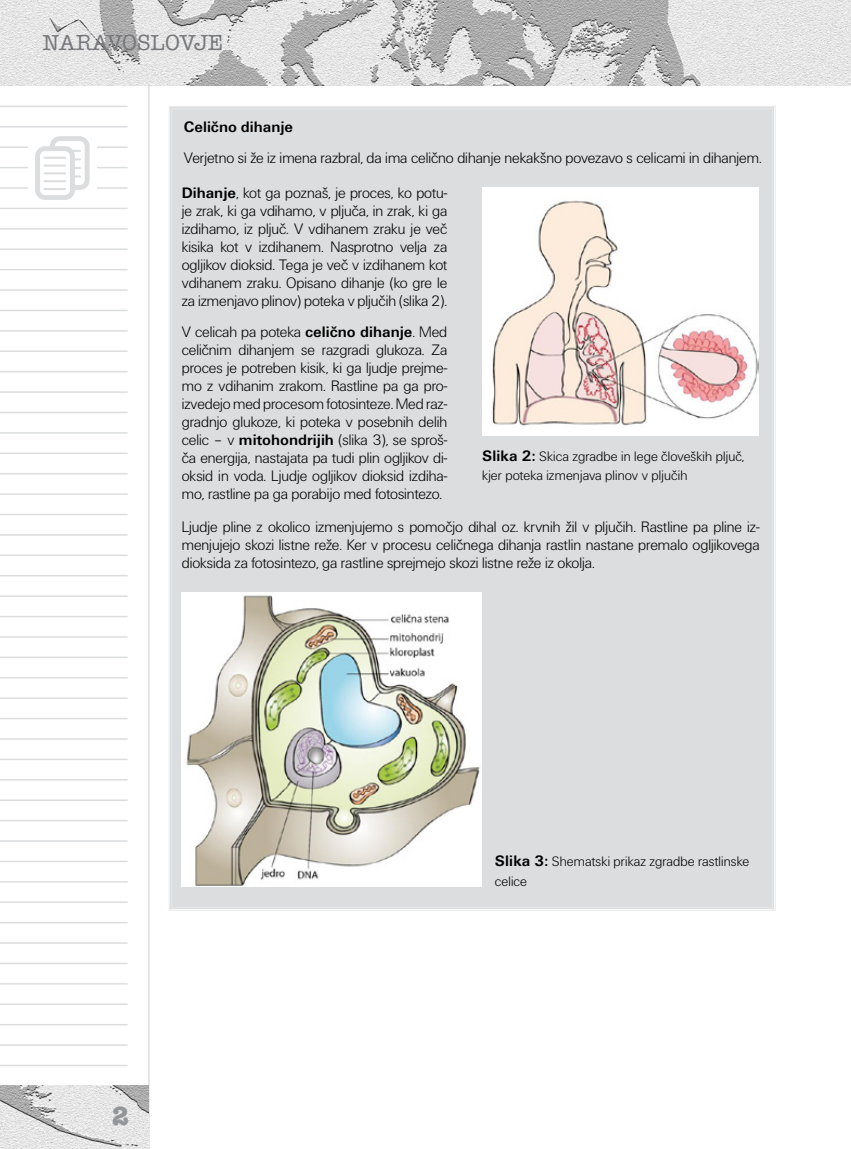
<style>
.page{position:relative;width:851px;height:1149px;background:#fff}
.page>*{position:absolute;margin:0;border:0;box-sizing:border-box;transform-origin:0 0}
.t1{font:700 27px "American Typ Itc DEE";color:#939598}
.t2{font:500 22.5px "American Typ Itc DEE";color:#77787b}
.t3{font:15.75px/18px "Unitus DEE Ligh";color:#000;text-align:justify}
.t4{font:700 15.75px "Unitus TEE";color:#000}
.t5{font:14.25px/19.5px "Unitus DEE Ligh";letter-spacing:.01em;color:#000}
.s1{font-family:"Unitus TEE";font-weight:700}
.s2{font-family:"Unitus TEE";font-weight:700;font-size:15.75px}
</style>
<div class="page">
<svg style="left:0;top:85px;width:150px;height:1063px"></svg>
<hr style="left:0;top:106px;width:128px;height:1px;background:#dcddde">
<hr style="left:0;top:126px;width:128px;height:1px;background:#dcddde">
<hr style="left:0;top:146px;width:128px;height:2px;background:#dcddde">
<hr style="left:0;top:167px;width:128px;height:1px;background:#dcddde">
<hr style="left:0;top:187px;width:128px;height:2px;background:#dcddde">
<hr style="left:0;top:207px;width:128px;height:2px;background:#dcddde">
<div style="left:29px;top:134px;width:68px;height:68px;background:#fff"></div>
<img style="left:0;top:1084px;width:149px;height:64px">
<hr style="left:0;top:228px;width:128px;height:1px;background:#dcddde">
<hr style="left:0;top:248px;width:128px;height:2px;background:#dcddde">
<hr style="left:0;top:269px;width:128px;height:1px;background:#dcddde">
<hr style="left:0;top:289px;width:128px;height:2px;background:#dcddde">
<hr style="left:0;top:309px;width:128px;height:2px;background:#dcddde">
<hr style="left:0;top:330px;width:128px;height:1px;background:#dcddde">
<hr style="left:0;top:350px;width:128px;height:2px;background:#dcddde">
<hr style="left:0;top:371px;width:128px;height:1px;background:#dcddde">
<hr style="left:0;top:391px;width:128px;height:2px;background:#dcddde">
<hr style="left:0;top:411px;width:128px;height:2px;background:#dcddde">
<hr style="left:0;top:432px;width:128px;height:1px;background:#dcddde">
<hr style="left:0;top:452px;width:128px;height:2px;background:#dcddde">
<hr style="left:0;top:473px;width:128px;height:1px;background:#dcddde">
<hr style="left:0;top:493px;width:128px;height:1px;background:#dcddde">
<hr style="left:0;top:513px;width:128px;height:2px;background:#dcddde">
<hr style="left:0;top:534px;width:128px;height:1px;background:#dcddde">
<hr style="left:0;top:554px;width:128px;height:2px;background:#dcddde">
<hr style="left:0;top:575px;width:128px;height:1px;background:#dcddde">
<hr style="left:0;top:595px;width:128px;height:1px;background:#dcddde">
<hr style="left:0;top:615px;width:128px;height:2px;background:#dcddde">
<hr style="left:0;top:636px;width:128px;height:1px;background:#dcddde">
<hr style="left:0;top:656px;width:128px;height:2px;background:#dcddde">
<hr style="left:0;top:676px;width:128px;height:2px;background:#dcddde">
<hr style="left:0;top:697px;width:128px;height:1px;background:#dcddde">
<hr style="left:0;top:717px;width:128px;height:2px;background:#dcddde">
<hr style="left:0;top:738px;width:128px;height:1px;background:#dcddde">
<hr style="left:0;top:758px;width:128px;height:2px;background:#dcddde">
<hr style="left:0;top:778px;width:128px;height:2px;background:#dcddde">
<hr style="left:0;top:799px;width:128px;height:1px;background:#dcddde">
<hr style="left:0;top:819px;width:128px;height:2px;background:#dcddde">
<hr style="left:0;top:840px;width:128px;height:1px;background:#dcddde">
<hr style="left:0;top:860px;width:128px;height:1px;background:#dcddde">
<hr style="left:0;top:880px;width:128px;height:2px;background:#dcddde">
<hr style="left:0;top:901px;width:128px;height:1px;background:#dcddde">
<hr style="left:0;top:921px;width:128px;height:2px;background:#dcddde">
<hr style="left:0;top:942px;width:128px;height:1px;background:#dcddde">
<hr style="left:0;top:962px;width:128px;height:1px;background:#dcddde">
<hr style="left:0;top:982px;width:128px;height:2px;background:#dcddde">
<hr style="left:0;top:1003px;width:128px;height:1px;background:#dcddde">
<hr style="left:0;top:1023px;width:128px;height:2px;background:#dcddde">
<hr style="left:0;top:1043px;width:128px;height:2px;background:#dcddde">
<hr style="left:0;top:1064px;width:128px;height:1px;background:#dcddde">
<img style="left:0;top:0;width:850px;height:85px">
<svg style="left:35px;top:136px;width:55px;height:64px"></svg>
<hr style="left:44px;top:157px;width:22px;height:2px;background:#dcddde">
<hr style="left:44px;top:164px;width:22px;height:2px;background:#dcddde">
<hr style="left:44px;top:172px;width:22px;height:2px;background:#dcddde">
<hr style="left:44px;top:180px;width:22px;height:2px;background:#dcddde">
<hr style="left:44px;top:188px;width:22px;height:2px;background:#dcddde">
<div style="left:169px;top:106px;width:606px;height:804px;background:#dcddde"></div>
<div style="left:482px;top:187px;width:276px;height:249px;background:#fff"></div>
<img style="left:492px;top:200px;width:266px;height:226px">
<img style="left:181px;top:592px;width:300px;height:294px">
<h2 class="t2" style="left:43px;top:30px;width:182px">NARAVOSLOVJE</h2>
<p class="t4" style="left:184px;top:118px;width:111px">Celično dihanje</p>
<p class="t3" style="left:184px;top:148px;width:579px">Verjetno si že iz imena razbral, da ima celično dihanje nekakšno povezavo s celicami in dihanjem.</p>
<p class="t3" style="left:182px;top:184px;width:267px"><span class="s1">Dihanje</span>, kot ga poznaš, je proces, ko potu&shy;je zrak, ki ga vdihamo, v pljuča, in zrak, ki ga izdihamo, iz pljuč. V vdihanem zraku je več kisika kot v izdihanem. Nasprotno velja za ogljikov dioksid. Tega je več v izdihanem kot vdihanem zraku. Opisano dihanje (ko gre le za izmenjavo plinov) poteka v pljučih (slika 2).</p>
<p class="t3" style="left:182px;top:322px;width:267px">V celicah pa poteka <span class="s1">celično dihanje</span>. Med celičnim dihanjem se razgradi glukoza. Za proces je potreben kisik, ki ga ljudje prejme&shy;mo z vdihanim zrakom. Rastline pa ga pro&shy;izvedejo med procesom fotosinteze. Med raz&shy;gradnjo glukoze, ki poteka v posebnih delih celic – v <span class="s1">mitohondrijih</span> (slika 3), se sproš&shy;ča energija, nastajata pa tudi plin ogljikov di&shy;oksid in voda. Ljudje ogljikov dioksid izdiha&shy;mo, rastline pa ga porabijo med fotosintezo.</p>
<p class="t3" style="left:182px;top:517px;width:579px">Ljudje pline z okolico izmenjujemo s pomočjo dihal oz. krvnih žil v pljučih. Rastline pa pline iz&shy;menjujejo skozi listne reže. Ker v procesu celičnega dihanja rastlin nastane premalo ogljikovega dioksida za fotosintezo, ga rastline sprejmejo skozi listne reže iz okolja.</p>
<p class="t5" style="left:482px;top:446px;width:264px"><span class="s2">Slika 2:</span> Skica zgradbe in lege človeških pljuč, kjer poteka izmenjava plinov v pljučih</p>
<h1 class="t1" style="left:112px;top:1099px;width:18px">2</h1>
<p class="t5" style="left:495px;top:851px;width:256px"><span class="s2">Slika 3:</span> Shematski prikaz zgradbe rastlinske celice</p>
</div>
